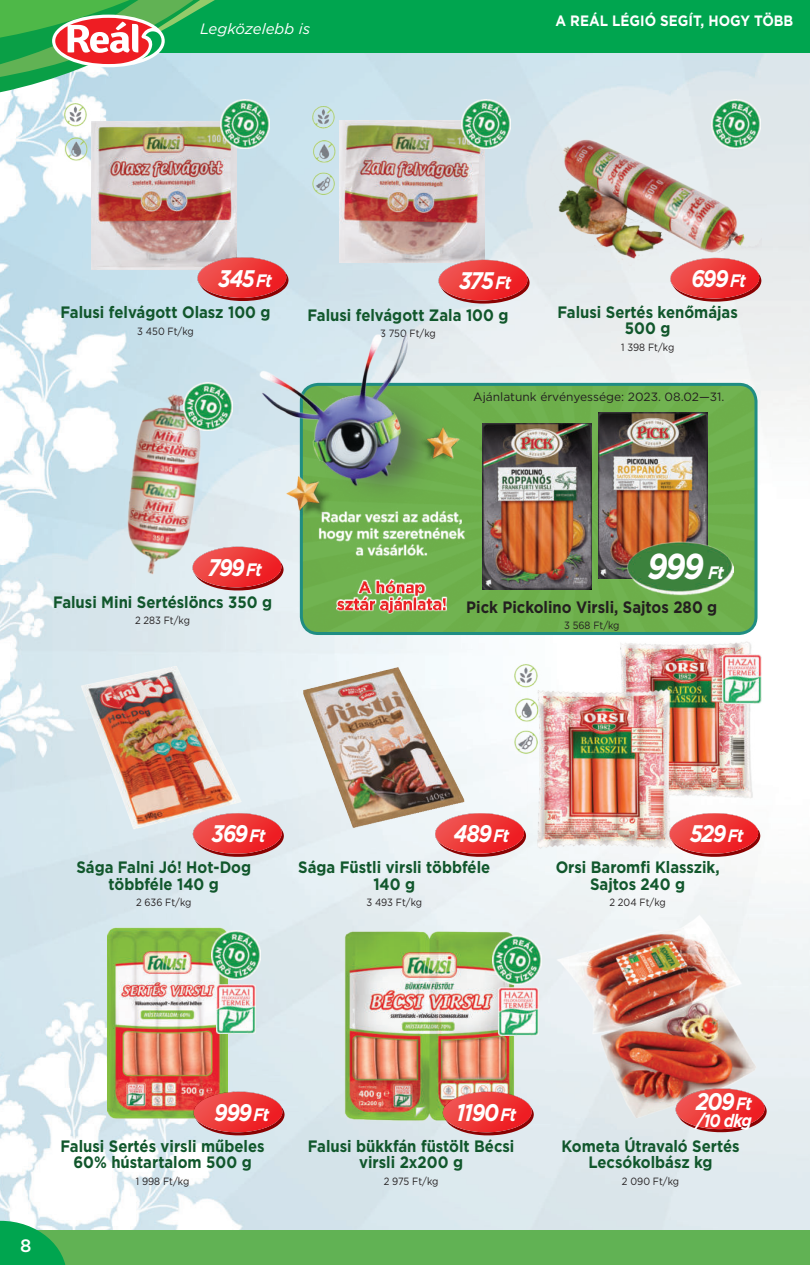
<style>
.page{position:relative;width:810px;height:1265px;background:#fff}
.page>*{position:absolute;margin:0;border:0;box-sizing:border-box;transform-origin:0 0}
.t1{font:italic 700 36px "Gotham";color:#fff;scale:.85 1}
.t2{font:italic 700 24px "Gotham";letter-spacing:-.05em;color:#fff;scale:.85 1}
.t3{font:italic 700 18px "Gotham";color:#fff;scale:.85 1}
.t4{font:500 18px "Gotham";color:#fff}
.t5{font:700 16.5px/16.5px "Gotham";color:#11572c;text-align:center;scale:.9 1}
.t6{font:700 16.5px "Gotham";color:#231f20;scale:.9 1}
.t7{font:700 15px "Gotham";color:#fff;scale:.9 1}
.t8{font:italic 15px "Gotham";color:#fff}
.t9{font:12px "Gotham";color:#231f20}
.t10{font:10.5px "Gotham";color:#231f20;scale:.9 1}
.s1{font-size:18px}
</style>
<div class="page">
<img style="left:0;top:52px;width:810px;height:1178px">
<div style="left:0;top:0;width:810px;height:52px;background:#00a54f"></div>
<div style="left:0;top:1230px;width:810px;height:35px;background:#61b254"></div>
<img style="left:340px;top:121px;width:144px;height:141px">
<img style="left:539px;top:133px;width:222px;height:133px">
<img style="left:91px;top:121px;width:145px;height:149px">
<svg style="left:438px;top:260px;width:91px;height:44px"></svg>
<img style="left:438px;top:261px;width:90px;height:40px">
<svg style="left:197px;top:257px;width:91px;height:44px"></svg>
<img style="left:198px;top:259px;width:89px;height:39px">
<svg style="left:670px;top:258px;width:91px;height:44px"></svg>
<img style="left:670px;top:259px;width:89px;height:40px">
<img style="left:108px;top:385px;width:108px;height:198px">
<svg style="left:192px;top:547px;width:91px;height:43px"></svg>
<img style="left:193px;top:548px;width:89px;height:39px">
<img style="left:81px;top:666px;width:161px;height:164px">
<img style="left:303px;top:667px;width:161px;height:161px">
<svg style="left:193px;top:813px;width:91px;height:44px"></svg>
<img style="left:193px;top:814px;width:89px;height:40px">
<svg style="left:435px;top:813px;width:91px;height:44px"></svg>
<img style="left:435px;top:814px;width:89px;height:40px">
<img style="left:600px;top:612px;width:170px;height:216px">
<img style="left:528px;top:660px;width:153px;height:217px">
<svg style="left:669px;top:813px;width:91px;height:44px"></svg>
<img style="left:669px;top:814px;width:89px;height:40px">
<img style="left:108px;top:921px;width:119px;height:205px">
<svg style="left:193px;top:1091px;width:91px;height:44px"></svg>
<img style="left:194px;top:1093px;width:89px;height:39px">
<img style="left:335px;top:923px;width:189px;height:212px">
<svg style="left:442px;top:1091px;width:92px;height:44px"></svg>
<img style="left:443px;top:1093px;width:89px;height:39px">
<img style="left:539px;top:910px;width:237px;height:216px">
<svg style="left:675px;top:1088px;width:91px;height:44px"></svg>
<img style="left:676px;top:1090px;width:89px;height:39px">
<img style="left:511px;top:658px;width:30px;height:102px">
<img style="left:308px;top:99px;width:31px;height:102px">
<img style="left:60px;top:108px;width:31px;height:57px">
<img style="left:220px;top:99px;width:49px;height:49px">
<img style="left:461px;top:99px;width:49px;height:49px">
<img style="left:711px;top:99px;width:49px;height:49px">
<img style="left:184px;top:382px;width:49px;height:49px">
<img style="left:212px;top:930px;width:49px;height:49px">
<img style="left:493px;top:935px;width:48px;height:49px">
<div style="left:301px;top:384px;width:455px;height:249px;background:#6daf4b"></div>
<div style="left:300px;top:383px;width:457px;height:252px;border:3px solid #1f8d83;border-radius:17px"></div>
<img style="left:309px;top:526px;width:175px;height:105px">
<img style="left:258px;top:329px;width:249px;height:197px">
<img style="left:598px;top:413px;width:109px;height:165px">
<img style="left:482px;top:423px;width:109px;height:166px">
<img style="left:623px;top:534px;width:111px;height:65px">
<img style="left:722px;top:655px;width:39px;height:48px">
<img style="left:217px;top:985px;width:39px;height:48px">
<img style="left:499px;top:987px;width:39px;height:49px">
<svg style="left:0;top:0;width:246px;height:108px"></svg>
<svg style="left:0;top:1211px;width:67px;height:54px"></svg>
<p class="t8" style="left:200px;top:22px;width:111px">Legközelebb is</p>
<p class="t7" style="left:555px;top:12px;width:266px">A REÁL LÉGIÓ SEGÍT, HOGY TÖBB</p>
<h2 class="t2" style="left:218px;top:267px;width:64px">345<span class="s1">Ft</span></h2>
<h2 class="t2" style="left:459px;top:270px;width:62px">375 <span class="s1">Ft</span></h2>
<h2 class="t2" style="left:691px;top:268px;width:65px">699<span class="s1">Ft</span></h2>
<p class="t5" style="left:61px;top:304px;width:235px">Falusi felvágott Olasz 100 g</p>
<p class="t10" style="left:137px;top:325px;width:64px">3 450 Ft/kg</p>
<p class="t5" style="left:307px;top:307px;width:225px">Falusi felvágott Zala 100 g</p>
<p class="t10" style="left:380px;top:328px;width:63px">3 750 Ft/kg</p>
<p class="t5" style="left:557px;top:303px;width:202px">Falusi Sertés kenőmájas<br>500 g</p>
<p class="t10" style="left:621px;top:341px;width:60px">1 398 Ft/kg</p>
<h2 class="t2" style="left:208px;top:557px;width:65px">799<span class="s1">Ft</span></h2>
<p class="t5" style="left:53px;top:593px;width:245px">Falusi Mini Sertéslöncs 350 g</p>
<p class="t10" style="left:135px;top:615px;width:63px">2 283 Ft/kg</p>
<p class="t9" style="left:473px;top:390px;width:253px">Ajánlatunk érvényessége: 2023. 08.02—31.</p>
<h1 class="t1" style="left:647px;top:550px;width:91px">999 <span class="s1">Ft</span></h1>
<p class="t6" style="left:466px;top:598px;width:280px">Pick Pickolino Virsli, Sajtos 280 g</p>
<p class="t10" style="left:564px;top:620px;width:63px">3 568 Ft/kg</p>
<h2 class="t2" style="left:212px;top:823px;width:65px">369<span class="s1">Ft</span></h2>
<h2 class="t2" style="left:454px;top:823px;width:66px">489<span class="s1">Ft</span></h2>
<p class="t5" style="left:76px;top:859px;width:196px">Sága Falni Jó! Hot-Dog többféle 140 g</p>
<p class="t10" style="left:136px;top:897px;width:63px">2 636 Ft/kg</p>
<p class="t5" style="left:298px;top:859px;width:215px">Sága Füstli virsli többféle<br>140 g</p>
<p class="t10" style="left:366px;top:897px;width:63px">3 493 Ft/kg</p>
<h2 class="t2" style="left:690px;top:823px;width:64px">529<span class="s1">Ft</span></h2>
<p class="t5" style="left:555px;top:859px;width:184px">Orsi Baromfi Klasszik,<br>Sajtos 240 g</p>
<p class="t10" style="left:609px;top:897px;width:64px">2 204 Ft/kg</p>
<p class="t4" style="left:20px;top:1232px;width:13px">88</p>
<h2 class="t2" style="left:214px;top:1102px;width:66px">999<span class="s1">Ft</span></h2>
<p class="t5" style="left:60px;top:1137px;width:228px">Falusi Sertés virsli műbeles<br>60% hústartalom 500 g</p>
<p class="t10" style="left:136px;top:1175px;width:61px">1 998 Ft/kg</p>
<h2 class="t2" style="left:456px;top:1102px;width:72px">1190<span class="s1">Ft</span></h2>
<p class="t5" style="left:308px;top:1137px;width:231px">Falusi bükkfán füstölt Bécsi virsli 2x200 g</p>
<p class="t10" style="left:384px;top:1175px;width:62px">2 975 Ft/kg</p>
<h2 class="t2" style="left:696px;top:1091px;width:67px">209<span class="s1">Ft</span></h2>
<p class="t3" style="left:696px;top:1112px;width:67px">/10 dkg</p>
<p class="t5" style="left:561px;top:1137px;width:199px">Kometa Útravaló Sertés<br>Lecsókolbász kg</p>
<p class="t10" style="left:622px;top:1175px;width:65px">2 090 Ft/kg</p>
</div>
